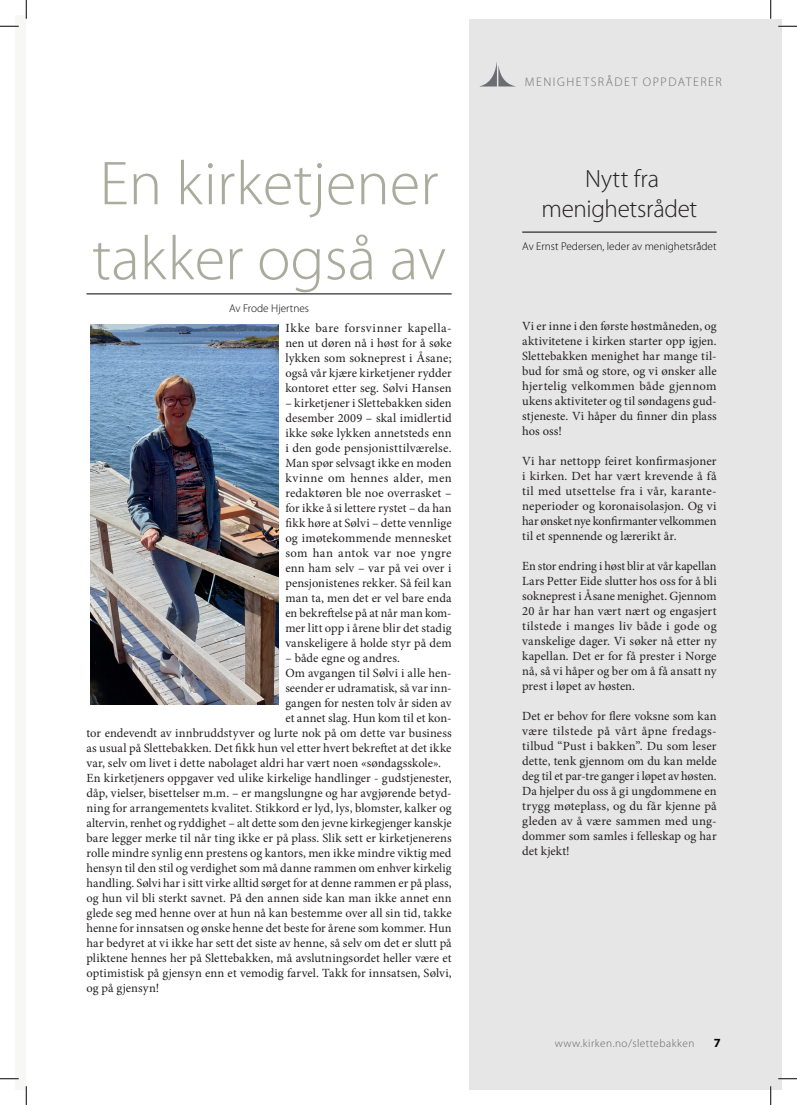
<style>
.page{position:relative;width:797px;height:1105px;background:#fff}
.page>*{position:absolute;margin:0;border:0;box-sizing:border-box;transform-origin:0 0}
.Heading2_Liten{font:300 62.5px/75px "Myriad Pro";color:#aaab9d}
.body_uten_innrykk_co{font:300 25px "Myriad Pro";letter-spacing:-.01em;color:#231f20}
.body_uten_innrykk_co-2{font:12.5px/15px "Minion Pro";letter-spacing:.005em;color:#231f20;text-align:justify}
.body_uten_innrykk{font:12.5px/15px "Minion Pro";letter-spacing:.005em;color:#231f20;text-align:justify}
.t1{font:300 12.5px "Myriad Pro";letter-spacing:.12em;color:#6c6d70}
.t2{font:700 12.5px "Myriad Pro";color:#000}
.Tekst_av2_liten{font:300 11.25px "Myriad Pro";color:#000}
.t3{font:300 11.25px "Myriad Pro";letter-spacing:.04em;color:#6c6d70}
</style>
<div class="page">
<div style="left:469px;top:19px;width:312px;height:1070px;background:#e6e6e6"></div>
<div style="left:16px;top:16px;width:10px;height:1073px;background:#f7f7f6"></div>
<svg style="left:481px;top:62px;width:33px;height:24px"></svg>
<hr style="left:522px;top:232px;width:194px;height:1px;background:#000">
<hr style="left:86px;top:294px;width:365px;height:1px;background:#000">
<img style="left:91px;top:325px;width:187px;height:379px">
<svg style="left:0;top:25px;width:19px;height:2px"></svg>
<svg style="left:778px;top:25px;width:19px;height:2px"></svg>
<svg style="left:0;top:1078px;width:19px;height:1px"></svg>
<svg style="left:778px;top:1078px;width:19px;height:1px"></svg>
<svg style="left:25px;top:0;width:2px;height:19px"></svg>
<svg style="left:25px;top:1086px;width:2px;height:19px"></svg>
<svg style="left:770px;top:0;width:1px;height:19px"></svg>
<svg style="left:770px;top:1086px;width:1px;height:19px"></svg>
<p class="Heading2_Liten" style="left:92px;top:147px;width:355px">En kirketjener takker også av</p>
<p class="Tekst_av2_liten" style="left:229px;top:302px;width:81px">Av Frode Hjertnes</p>
<p class="body_uten_innrykk_co-2" style="left:285px;top:320px;width:168px">Ikke bare forsvinner kapella&shy;nen ut døren nå i høst for å søke lykken som sokneprest i Åsane; også vår kjære kirketjener rydder kontoret etter seg. Sølvi Hansen</p>
<p class="body_uten_innrykk_co-2" style="left:285px;top:395px;width:168px">– kirketjener i Slettebakken siden desember 2009 – skal imidlertid ikke søke lykken annetsteds enn i den gode pensjonisttilværelse.<br>Man spør selvsagt ikke en moden kvinne om hennes alder, men redaktøren ble noe overrasket – for ikke å si lettere rystet – da han fikk høre at Sølvi – dette vennlige og imøtekommende mennesket som han antok var noe yngre enn ham selv – var på vei over i pensjonistenes rekker. Så feil kan man ta, men det er vel bare enda en bekreftelse på at når man kom&shy;mer litt opp i årene blir det stadig vanskeligere å holde styr på dem</p>
<p class="body_uten_innrykk_co-2" style="left:285px;top:650px;width:116px">– både egne og andres.</p>
<p class="body_uten_innrykk_co-2" style="left:285px;top:665px;width:168px">Om avgangen til Sølvi i alle hen-</p>
<p class="body_uten_innrykk_co-2" style="left:285px;top:680px;width:168px">seender er udramatisk, så var inn-</p>
<p class="body_uten_innrykk_co-2" style="left:285px;top:695px;width:168px">gangen for nesten tolv år siden av</p>
<p class="body_uten_innrykk_co-2" style="left:285px;top:710px;width:168px">et annet slag. Hun kom til et kon-</p>
<p class="body_uten_innrykk_co-2" style="left:86px;top:725px;width:367px">tor endevendt av innbruddstyver og lurte nok på om dette var business</p>
<p class="body_uten_innrykk_co-2" style="left:86px;top:740px;width:366px">as usual på Slettebakken. Det fikk hun vel etter hvert bekreftet at det ikke</p>
<p class="body_uten_innrykk_co-2" style="left:86px;top:755px;width:356px">var, selv om livet i dette nabolaget aldri har vært noen «søndagsskole».</p>
<p class="body_uten_innrykk_co-2" style="left:86px;top:770px;width:367px">En kirketjeners oppgaver ved ulike kirkelige handlinger - gudstjenester, dåp, vielser, bisettelser m.m. – er mangslungne og har avgjørende betyd&shy;ning for arrangementets kvalitet. Stikkord er lyd, lys, blomster, kalker og altervin, renhet og ryddighet – alt dette som den jevne kirkegjenger kanskje bare legger merke til når ting ikke er på plass. Slik sett er kirketjenerens rolle mindre synlig enn prestens og kantors, men ikke mindre viktig med hensyn til den stil og verdighet som må danne rammen om enhver kirkelig handling. Sølvi har i sitt virke alltid sørget for at denne rammen er på plass, og hun vil bli sterkt savnet. På den annen side kan man ikke annet enn glede seg med henne over at hun nå kan bestemme over all sin tid, takke henne for innsatsen og ønske henne det beste for årene som kommer. Hun har bedyret at vi ikke har sett det siste av henne, så selv om det er slutt på pliktene hennes her på Slettebakken, må avslutningsordet heller være et optimistisk på gjensyn enn et vemodig farvel. Takk for innsatsen, Sølvi, og på gjensyn!</p>
<p class="t1" style="left:525px;top:75px;width:198px">MENIGHETSRÅDET OPPDATERER</p>
<p class="body_uten_innrykk_co" style="left:585px;top:165px;width:75px">Nytt fra</p>
<p class="body_uten_innrykk_co" style="left:541px;top:195px;width:157px">menighetsrådet</p>
<p class="Tekst_av2_liten" style="left:522px;top:240px;width:196px">Av Ernst Pedersen, leder av menighetsrådet</p>
<p class="body_uten_innrykk" style="left:522px;top:319px;width:196px">Vi er inne i den første høstmåneden, og aktivitetene i kirken starter opp igjen.<br>Slettebakken menighet har mange til&shy;bud for små og store, og vi ønsker alle hjertelig velkommen både gjennom ukens aktiviteter og til søndagens gud&shy;stjeneste. Vi håper du finner din plass hos oss!</p>
<p class="body_uten_innrykk" style="left:522px;top:454px;width:196px">Vi har nettopp feiret konfirmasjoner i kirken. Det har vært krevende å få til med utsettelse fra i vår, karante&shy;neperioder og koronaisolasjon. Og vi har ønsket nye konfirmanter velkommen til et spennende og lærerikt år.</p>
<p class="body_uten_innrykk" style="left:522px;top:559px;width:196px">En stor endring i høst blir at vår kapellan Lars Petter Eide slutter hos oss for å bli sokneprest i Åsane menighet. Gjennom 20 år har han vært nært og engasjert tilstede i manges liv både i gode og vanskelige dager. Vi søker nå etter ny kapellan. Det er for få prester i Norge nå, så vi håper og ber om å få ansatt ny prest i løpet av høsten.</p>
<p class="body_uten_innrykk" style="left:522px;top:709px;width:196px">Det er behov for flere voksne som kan være tilstede på vårt åpne fredags&shy;tilbud “Pust i bakken”. Du som leser dette, tenk gjennom om du kan melde deg til et par-tre ganger i løpet av høsten.<br>Da hjelper du oss å gi ungdommene en trygg møteplass, og du får kjenne på gleden av å være sammen med ung&shy;dommer som samles i felleskap og har det kjekt!</p>
<p class="t3" style="left:555px;top:1037px;width:141px">www.kirken.no/slettebakken</p>
<p class="t2" style="left:713px;top:1035px;width:8px">7</p>
</div>
